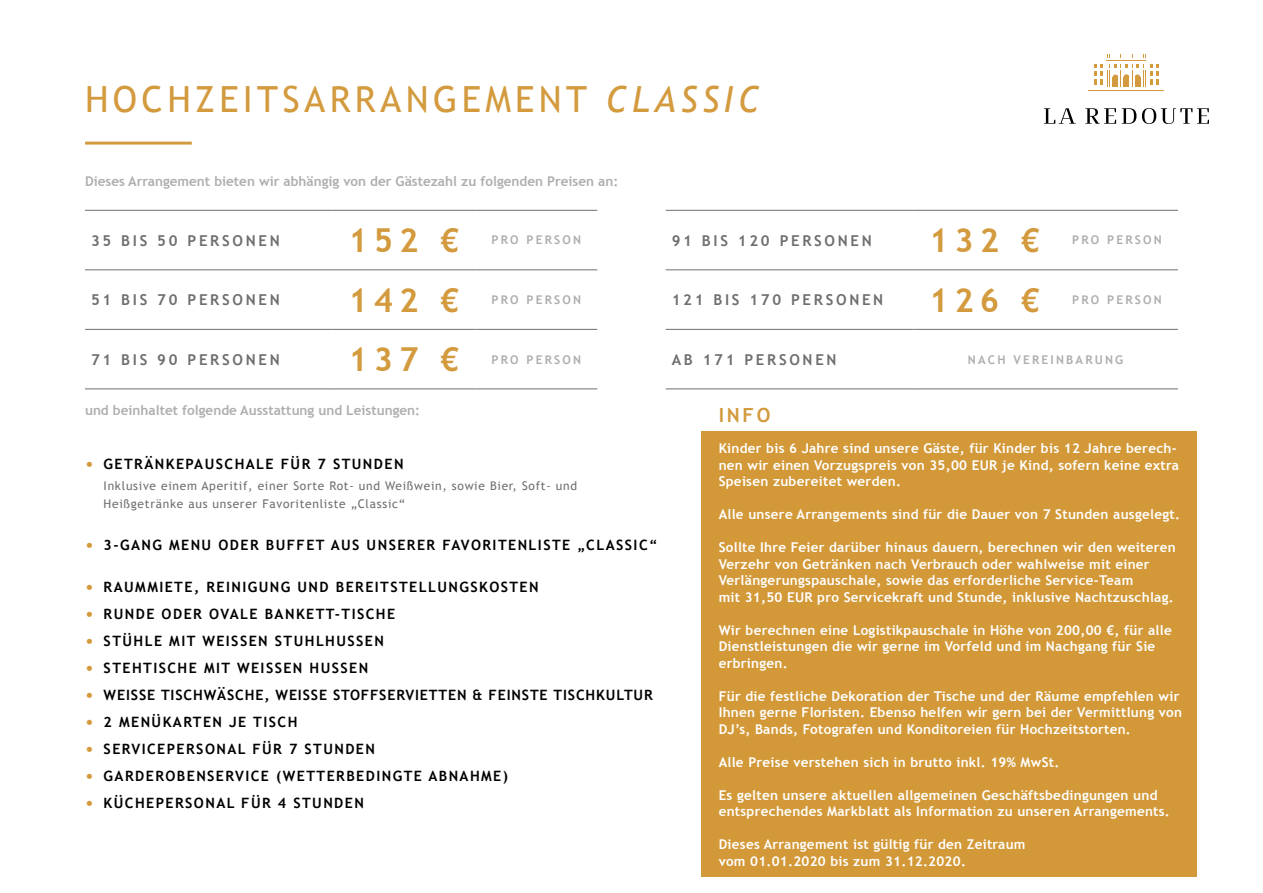
<style>
.page{position:relative;width:1263px;height:893px;background:#fff}
.page>*{position:absolute;margin:0;border:0;box-sizing:border-box;transform-origin:0 0}
.t1{font:36px "Trebuchet MS";letter-spacing:.12em;color:#d39a3e}
.t2{font:700 33px "Trebuchet MS";letter-spacing:.18em;color:#d39a3e}
.t3{font:700 19.5px "Trebuchet MS";color:#d39a3e}
.t4{font:700 15px "Trebuchet MS";letter-spacing:.18em;color:#706f6f}
.t5{font:700 14.25px "Trebuchet MS";letter-spacing:.1em;color:#000}
.t6{font:700 14.25px "Trebuchet MS";letter-spacing:.06em;color:#000}
.t7{font:700 13.5px/16.5px "Trebuchet MS";letter-spacing:.02em;color:#fff}
.t8{font:700 13.5px "Trebuchet MS";color:#aeaeae}
.t9{font:12px/18px "Trebuchet MS";letter-spacing:.06em;color:#706f6f}
.t10{font:700 12px "Trebuchet MS";letter-spacing:.18em;color:#aeaeae}
.s1{font-style:italic}
.s2{font-size:16.5px;color:#d39a3e}
</style>
<div class="page">
<hr style="left:85px;top:210px;width:248px;height:1px;background:#706f6f">
<hr style="left:333px;top:210px;width:142px;height:1px;background:#706f6f">
<hr style="left:475px;top:210px;width:122px;height:1px;background:#706f6f">
<hr style="left:85px;top:270px;width:248px;height:1px;background:#706f6f">
<hr style="left:333px;top:270px;width:142px;height:1px;background:#706f6f">
<hr style="left:475px;top:270px;width:122px;height:1px;background:#706f6f">
<hr style="left:85px;top:329px;width:248px;height:1px;background:#706f6f">
<hr style="left:333px;top:329px;width:142px;height:1px;background:#706f6f">
<hr style="left:475px;top:329px;width:122px;height:1px;background:#706f6f">
<hr style="left:85px;top:389px;width:248px;height:1px;background:#706f6f">
<hr style="left:333px;top:389px;width:142px;height:1px;background:#706f6f">
<hr style="left:475px;top:389px;width:122px;height:1px;background:#706f6f">
<hr style="left:666px;top:210px;width:247px;height:1px;background:#706f6f">
<hr style="left:913px;top:210px;width:143px;height:1px;background:#706f6f">
<hr style="left:1056px;top:210px;width:122px;height:1px;background:#706f6f">
<hr style="left:666px;top:270px;width:247px;height:1px;background:#706f6f">
<hr style="left:913px;top:270px;width:143px;height:1px;background:#706f6f">
<hr style="left:1056px;top:270px;width:122px;height:1px;background:#706f6f">
<hr style="left:666px;top:329px;width:247px;height:1px;background:#706f6f">
<hr style="left:913px;top:329px;width:143px;height:1px;background:#706f6f">
<hr style="left:1056px;top:329px;width:122px;height:1px;background:#706f6f">
<hr style="left:666px;top:389px;width:247px;height:1px;background:#706f6f">
<hr style="left:913px;top:389px;width:143px;height:1px;background:#706f6f">
<hr style="left:1056px;top:389px;width:122px;height:1px;background:#706f6f">
<svg style="left:1044px;top:108px;width:32px;height:16px"></svg>
<svg style="left:1085px;top:108px;width:31px;height:16px"></svg>
<svg style="left:1122px;top:108px;width:14px;height:16px"></svg>
<svg style="left:1142px;top:108px;width:67px;height:16px"></svg>
<hr style="left:1107px;top:60px;width:39px;height:1px;background:#d39a3e">
<hr style="left:1089px;top:90px;width:75px;height:1px;background:#d39a3e">
<svg style="left:1094px;top:64px;width:65px;height:23px"></svg>
<div style="left:1124px;top:78px;width:5px;height:9px;background:#d39a3e"></div>
<hr style="left:85px;top:142px;width:107px;height:3px;background:#d39a3e">
<div style="left:702px;top:432px;width:495px;height:445px;background:#d39939"></div>
<h1 class="t1" style="left:85px;top:78px;width:676px">HOCHZEITSARRANGEMENT <span class="s1">CLASSIC</span></h1>
<p class="t8" style="left:85px;top:173px;width:535px">Dieses Arrangement bieten wir abhängig von der Gästezahl zu folgenden Preisen an:</p>
<p class="t4" style="left:91px;top:231px;width:190px">35 BIS 50 PERSONEN</p>
<h2 class="t2" style="left:349px;top:220px;width:113px">152 €</h2>
<p class="t10" style="left:491px;top:233px;width:91px">PRO PERSON</p>
<p class="t4" style="left:91px;top:290px;width:190px">51 BIS 70 PERSONEN</p>
<h2 class="t2" style="left:349px;top:279px;width:113px">142 €</h2>
<p class="t10" style="left:491px;top:292px;width:91px">PRO PERSON</p>
<p class="t4" style="left:91px;top:350px;width:190px">71 BIS 90 PERSONEN</p>
<h2 class="t2" style="left:349px;top:339px;width:113px">137 €</h2>
<p class="t10" style="left:491px;top:352px;width:91px">PRO PERSON</p>
<p class="t8" style="left:85px;top:402px;width:337px">und beinhaltet folgende Ausstattung und Leistungen:</p>
<p class="t5" style="left:85px;top:455px;width:320px"><span class="s2">•</span> GETRÄNKEPAUSCHALE FÜR 7 STUNDEN</p>
<p class="t9" style="left:104px;top:477px;width:475px">Inklusive einem Aperitif, einer Sorte Rot- und Weißwein, sowie Bier, Soft- und<br>Heißgetränke aus unserer Favoritenliste „Classic“</p>
<p class="t5" style="left:85px;top:536px;width:574px"><span class="s2">•</span> 3-GANG MENU ODER BUFFET AUS UNSERER FAVORITENLISTE „CLASSIC“</p>
<p class="t5" style="left:85px;top:578px;width:455px"><span class="s2">•</span> RAUMMIETE, REINIGUNG UND BEREITSTELLUNGSKOSTEN</p>
<p class="t5" style="left:85px;top:605px;width:312px"><span class="s2">•</span> RUNDE ODER OVALE BANKETT-TISCHE</p>
<p class="t5" style="left:85px;top:632px;width:300px"><span class="s2">•</span> STÜHLE MIT WEISSEN STUHLHUSSEN</p>
<p class="t5" style="left:85px;top:659px;width:285px"><span class="s2">•</span> STEHTISCHE MIT WEISSEN HUSSEN</p>
<p class="t6" style="left:85px;top:686px;width:569px"><span class="s2">•</span> WEISSE TISCHWÄSCHE, WEISSE STOFFSERVIETTEN &amp; FEINSTE TISCHKULTUR</p>
<p class="t5" style="left:85px;top:713px;width:214px"><span class="s2">•</span> 2 MENÜKARTEN JE TISCH</p>
<p class="t5" style="left:85px;top:740px;width:291px"><span class="s2">•</span> SERVICEPERSONAL FÜR 7 STUNDEN</p>
<p class="t5" style="left:85px;top:767px;width:424px"><span class="s2">•</span> GARDEROBENSERVICE (WETTERBEDINGTE ABNAHME)</p>
<p class="t5" style="left:85px;top:794px;width:280px"><span class="s2">•</span> KÜCHEPERSONAL FÜR 4 STUNDEN</p>
<p class="t4" style="left:672px;top:231px;width:202px">91 BIS 120 PERSONEN</p>
<h2 class="t2" style="left:929px;top:220px;width:113px">132 €</h2>
<p class="t10" style="left:1072px;top:233px;width:91px">PRO PERSON</p>
<p class="t4" style="left:672px;top:290px;width:213px">121 BIS 170 PERSONEN</p>
<h2 class="t2" style="left:929px;top:279px;width:113px">126 €</h2>
<p class="t10" style="left:1072px;top:292px;width:91px">PRO PERSON</p>
<p class="t4" style="left:672px;top:350px;width:166px">AB 171 PERSONEN</p>
<p class="t10" style="left:968px;top:352px;width:157px">NACH VEREINBARUNG</p>
<h3 class="t3" style="left:719px;top:403px;width:53px">INFO</h3>
<p class="t7" style="left:719px;top:440px;width:462px">Kinder bis 6 Jahre sind unsere Gäste, für Kinder bis 12 Jahre berech&shy;nen wir einen Vorzugspreis von 35,00 EUR je Kind, sofern keine extra<br>Speisen zubereitet werden.</p>
<p class="t7" style="left:719px;top:506px;width:463px">Alle unsere Arrangements sind für die Dauer von 7 Stunden ausgelegt.</p>
<p class="t7" style="left:719px;top:539px;width:459px">Sollte Ihre Feier darüber hinaus dauern, berechnen wir den weiteren Verzehr von Getränken nach Verbrauch oder wahlweise mit einer Verlängerungspauschale, sowie das erforderliche Service-Team<br>mit 31,50 EUR pro Servicekraft und Stunde, inklusive Nachtzuschlag.</p>
<p class="t7" style="left:719px;top:622px;width:455px">Wir berechnen eine Logistikpauschale in Höhe von 200,00 €, für alle<br>Dienstleistungen die wir gerne im Vorfeld und im Nachgang für Sie erbringen.</p>
<p class="t7" style="left:719px;top:688px;width:465px">Für die festliche Dekoration der Tische und der Räume empfehlen wir<br>Ihnen gerne Floristen. Ebenso helfen wir gern bei der Vermittlung von<br>DJ’s, Bands, Fotografen und Konditoreien für Hochzeitstorten.</p>
<p class="t7" style="left:719px;top:754px;width:342px">Alle Preise verstehen sich in brutto inkl. 19% MwSt.</p>
<p class="t7" style="left:719px;top:787px;width:453px">Es gelten unsere aktuellen allgemeinen Geschäftsbedingungen und entsprechendes Markblatt als Information zu unseren Arrangements.</p>
<p class="t7" style="left:719px;top:836px;width:308px">Dieses Arrangement ist gültig für den Zeitraum vom 01.01.2020 bis zum 31.12.2020.</p>
</div>
